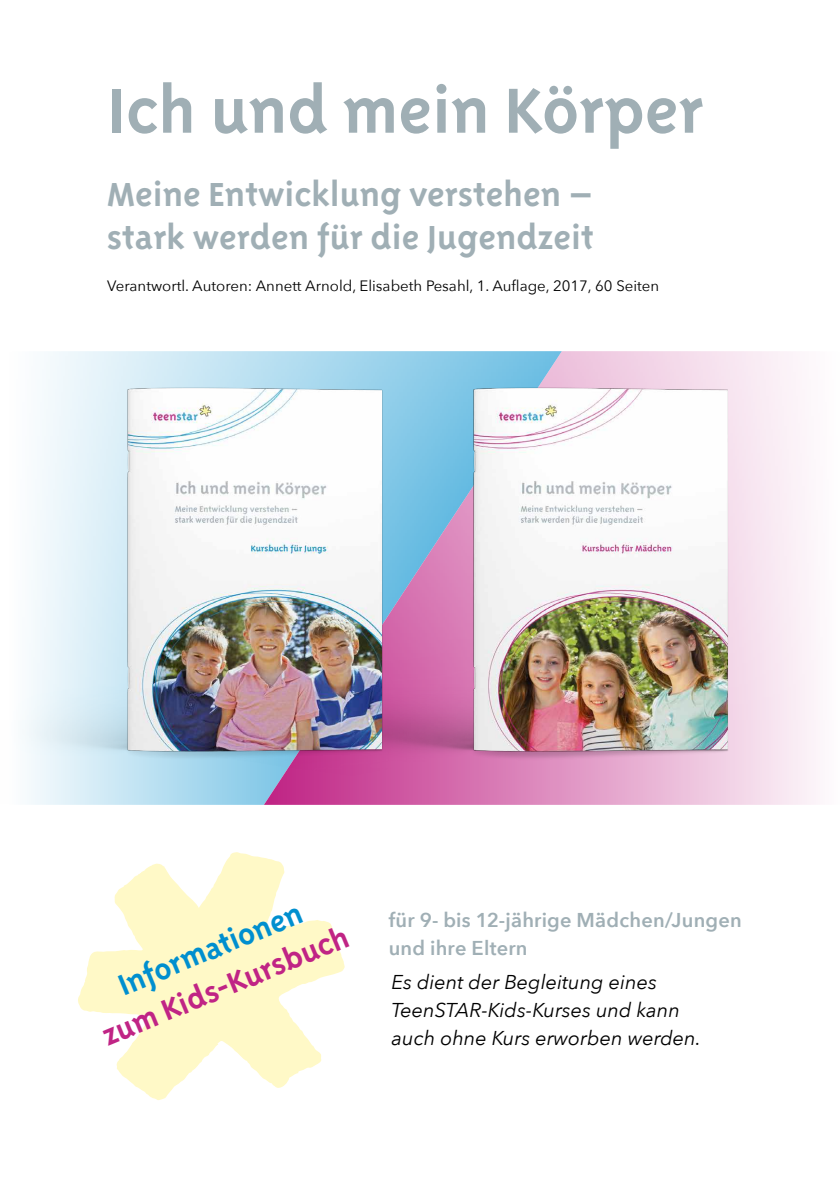
<style>
.page{position:relative;width:840px;height:1191px;background:#fff}
.page>*{position:absolute;margin:0;border:0;box-sizing:border-box;transform-origin:0 0}
.t1{font:700 73px "Triplex Sans OT";color:#a0afb5}
.t2{font:700 38.2px/43.4px "Triplex Sans OT";color:#a0afb5}
.t3{font:700 34px "Triplex Sans OT";color:#c02485}
.t4{font:700 34px "Triplex Sans OT";color:#008fcf}
.t5{font:italic 20px/28px "Avenir Next";color:#000}
.t6{font:600 20px/28px "Avenir Next";letter-spacing:.01em;color:#a0afb5}
.t7{font:15px "Avenir Next";color:#000}
</style>
<div class="page">
<svg style="left:78px;top:852px;width:267px;height:248px;fill:#fff9c7"></svg>
<img style="left:652px;top:351px;width:166px;height:454px">
<img style="left:25px;top:351px;width:627px;height:454px">
<h1 class="t1" style="left:107px;top:72px;width:597px">Ich und mein Körper</h1>
<h2 class="t2" style="left:107px;top:173px;width:488px">Meine Entwicklung verstehen – stark werden für die Jugendzeit</h2>
<p class="t7" style="left:107px;top:273px;width:553px">Verantwortl. Autoren: Annett Arnold, Elisabeth Pesahl, 1. Auflage, 2017, 60 Seiten</p>
<h3 class="t4" style="left:112px;top:969px;width:198px;rotate:-22deg">Informationen</h3>
<h3 class="t3" style="left:97px;top:1018px;width:265px;rotate:-22deg">zum Kids-Kursbuch</h3>
<p class="t6" style="left:388px;top:906px;width:354px">für 9- bis 12-jährige Mädchen/Jungen und ihre Eltern</p>
<p class="t5" style="left:391px;top:967px;width:310px">Es dient der Begleitung eines<br>TeenSTAR-Kids-Kurses und kann auch ohne Kurs erworben werden.</p>
</div>
